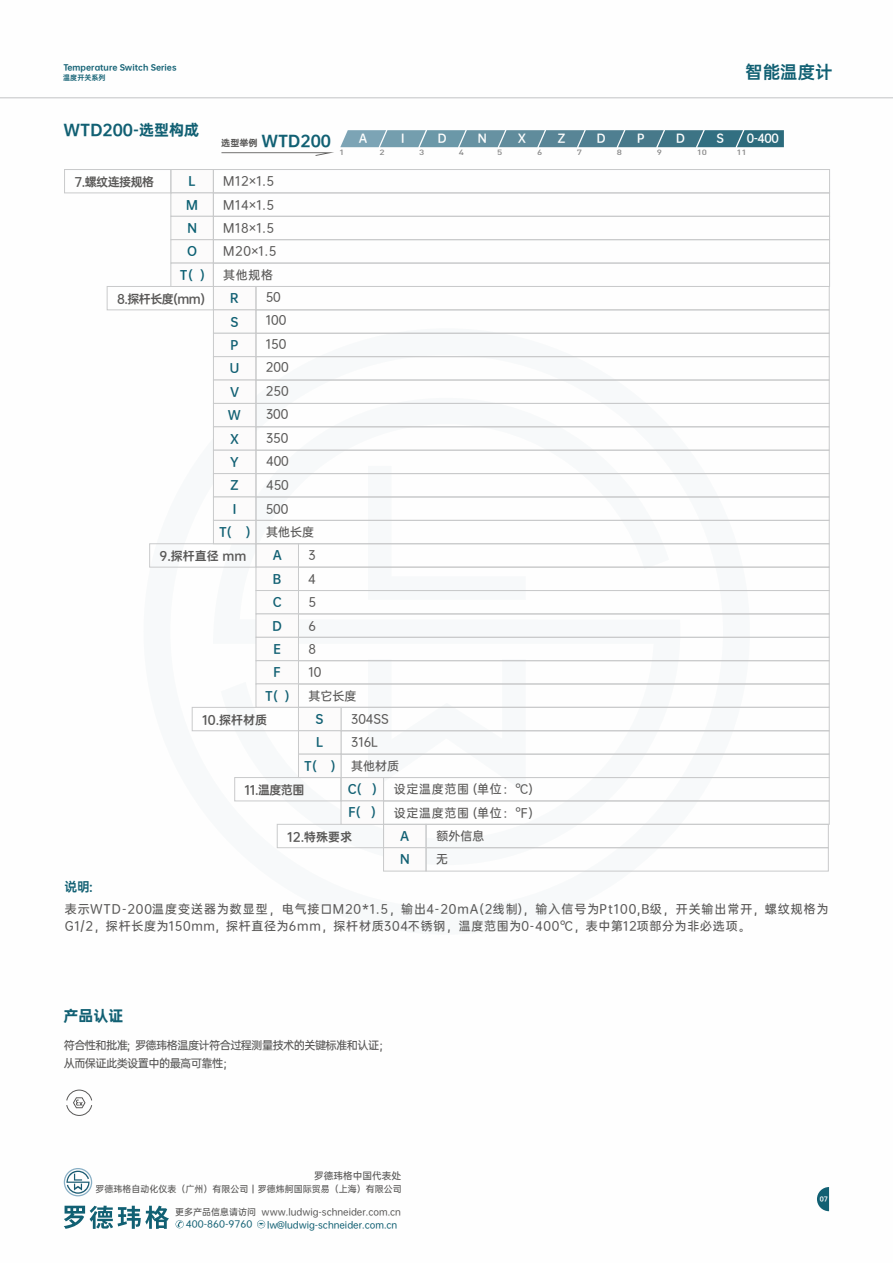
<style>
.page{position:relative;width:893px;height:1263px;background:#fff}
.page>*{position:absolute;margin:0;border:0;box-sizing:border-box;transform-origin:0 0}
.t1{font:17.55px "OPPO Sans B";color:#116073}
.t2{font:15px "OPPO Sans H";color:#116073}
.t3{font:12.75px "OPPO Sans B";color:#116073}
.t4{font:12px/23.4px "OPPO Sans M";letter-spacing:.06em;color:#595857}
.t5{font:12px "OPPO Sans B";letter-spacing:-.045em;color:#595857}
.t6{font:12px/23.5px "OPPO Sans M";color:#595857}
.t7{font:12px/23.4px "OPPO Sans B";color:#116073}
.t8{font:12px/23.4px "OPPO Sans B";color:#0c6073;text-align:center}
.t9{font:11.25px/17.9px "OPPO Sans M";letter-spacing:-.06em;color:#595857}
.t10{font:11.25px "OPPO Sans B";color:#fff}
.t11{font:9.75px "OPPO Sans M";color:#595857}
.t12{font:9px "OPPO Sans M";color:#595857}
.t13{font:9px "OPPO Sans M";color:#116073}
.t14{font:9px "OPPO Sans M";color:#116073;scale:1.04 1}
.t15{font:7.8px "OPPO Sans H";color:#116073}
.t16{font:500 7.5px "FFDIN Pro";color:#898989;scale:1.29 1}
.t17{font:7.05px "OPPO Sans B";color:#116073}
.t18{font:6px "OPPO Sans H";color:#fff}
.s1{font-size:9.15px;color:#595857}
.s2{font-size:7.5px}
</style>
<div class="page">
<hr style="left:0;top:97px;width:893px;height:1px;background:#c9cacb">
<div style="left:298px;top:543px;width:532px;height:24px;border:1px solid #c9cacb"></div>
<div style="left:149px;top:543px;width:107px;height:24px;border:1px solid #c9cacb"></div>
<div style="left:298px;top:567px;width:532px;height:24px;border:1px solid #c9cacb"></div>
<div style="left:298px;top:590px;width:532px;height:24px;border:1px solid #c9cacb"></div>
<div style="left:426px;top:847px;width:403px;height:24px;border:1px solid #c9cacb"></div>
<div style="left:383px;top:777px;width:447px;height:24px;border:1px solid #c9cacb"></div>
<div style="left:383px;top:800px;width:447px;height:25px;border:1px solid #c9cacb"></div>
<div style="left:256px;top:309px;width:574px;height:25px;border:1px solid #c9cacb"></div>
<div style="left:107px;top:286px;width:107px;height:24px;border:1px solid #c9cacb"></div>
<div style="left:256px;top:333px;width:574px;height:24px;border:1px solid #c9cacb"></div>
<div style="left:256px;top:356px;width:574px;height:24px;border:1px solid #c9cacb"></div>
<div style="left:256px;top:380px;width:574px;height:24px;border:1px solid #c9cacb"></div>
<div style="left:256px;top:403px;width:574px;height:24px;border:1px solid #c9cacb"></div>
<div style="left:256px;top:426px;width:574px;height:25px;border:1px solid #c9cacb"></div>
<div style="left:256px;top:450px;width:574px;height:24px;border:1px solid #c9cacb"></div>
<div style="left:256px;top:473px;width:574px;height:24px;border:1px solid #c9cacb"></div>
<div style="left:256px;top:497px;width:574px;height:24px;border:1px solid #c9cacb"></div>
<div style="left:256px;top:520px;width:574px;height:24px;border:1px solid #c9cacb"></div>
<div style="left:341px;top:730px;width:489px;height:24px;border:1px solid #c9cacb"></div>
<div style="left:341px;top:754px;width:489px;height:24px;border:1px solid #c9cacb"></div>
<div style="left:298px;top:613px;width:532px;height:25px;border:1px solid #c9cacb"></div>
<div style="left:298px;top:637px;width:532px;height:24px;border:1px solid #c9cacb"></div>
<div style="left:298px;top:660px;width:532px;height:24px;border:1px solid #c9cacb"></div>
<svg style="left:221px;top:152px;width:113px;height:4px"></svg>
<svg style="left:340px;top:130px;width:444px;height:17px;background:#5d8b9b"></svg>
<svg style="left:66px;top:1090px;width:26px;height:26px"></svg>
<svg style="left:64px;top:1206px;width:105px;height:23px"></svg>
<svg style="left:257px;top:1220px;width:8px;height:8px"></svg>
<svg style="left:176px;top:1220px;width:8px;height:8px"></svg>
<svg style="left:817px;top:1187px;width:12px;height:24px"></svg>
<svg style="left:64px;top:1168px;width:28px;height:28px"></svg>
<div style="left:298px;top:683px;width:532px;height:25px;border:1px solid #c9cacb"></div>
<div style="left:213px;top:169px;width:617px;height:24px;border:1px solid #c9cacb"></div>
<div style="left:213px;top:193px;width:617px;height:24px;border:1px solid #c9cacb"></div>
<div style="left:213px;top:216px;width:617px;height:24px;border:1px solid #c9cacb"></div>
<div style="left:213px;top:239px;width:617px;height:24px;border:1px solid #c9cacb"></div>
<svg style="left:170px;top:169px;width:257px;height:703px"></svg>
<div style="left:213px;top:263px;width:617px;height:24px;border:1px solid #c9cacb"></div>
<div style="left:64px;top:169px;width:107px;height:24px;border:1px solid #c9cacb"></div>
<p class="t15" style="left:63px;top:63px;width:115px">Temperature Switch Series</p>
<p class="t17" style="left:63px;top:74px;width:44px">温度开关系列</p>
<p class="t2" style="left:63px;top:122px;width:137px">WTD200-选型构成</p>
<p class="t5" style="left:74px;top:176px;width:81px">7.螺纹连接规格</p>
<p class="t8" style="left:180px;top:169px;width:27px">L<br>M<br>N<br>O<br>T( )</p>
<h1 class="t1" style="left:745px;top:63px;width:89px">智能温度计</h1>
<p class="t10" style="left:438px;top:133px;width:10px">D</p>
<p class="t10" style="left:478px;top:133px;width:10px">N</p>
<p class="t10" style="left:518px;top:133px;width:10px">X</p>
<p class="t10" style="left:557px;top:133px;width:10px">Z</p>
<p class="t10" style="left:637px;top:133px;width:9px">P</p>
<p class="t10" style="left:676px;top:133px;width:10px">D</p>
<p class="t10" style="left:716px;top:133px;width:9px">S</p>
<p class="t16" style="left:697px;top:150px;width:10px">10</p>
<p class="t16" style="left:736px;top:150px;width:10px">11</p>
<p class="t10" style="left:597px;top:133px;width:10px">D</p>
<p class="t10" style="left:747px;top:133px;width:34px">0-400</p>
<p class="t2" style="left:221px;top:133px;width:111px"><span class="s1">选型举例</span> WTD200</p>
<p class="t10" style="left:359px;top:133px;width:10px">A</p>
<p class="t10" style="left:401px;top:133px;width:5px">I</p>
<p class="t16" style="left:339px;top:150px;width:6px">1</p>
<p class="t16" style="left:379px;top:150px;width:6px">2</p>
<p class="t16" style="left:419px;top:150px;width:6px">3</p>
<p class="t16" style="left:459px;top:150px;width:6px">4</p>
<p class="t16" style="left:497px;top:150px;width:6px">5</p>
<p class="t16" style="left:537px;top:150px;width:6px">6</p>
<p class="t16" style="left:577px;top:150px;width:6px">7</p>
<p class="t16" style="left:617px;top:150px;width:6px">8</p>
<p class="t16" style="left:657px;top:150px;width:6px">9</p>
<p class="t4" style="left:223px;top:169px;width:55px">M12×1.5<br>M14×1.5<br>M18×1.5<br>M20×1.5</p>
<p class="t4" style="left:223px;top:263px;width:52px">其他规格</p>
<p class="t5" style="left:117px;top:293px;width:90px">8.探杆长度(mm)</p>
<p class="t7" style="left:228px;top:286px;width:15px">R<br>S<br>P<br>U<br>V<br>W<br>X<br>Y<br>Z</p>
<p class="t6" style="left:266px;top:285px;width:25px">50<br>100<br>150<br>200<br>250<br>300<br>350<br>400<br>450<br>500</p>
<p class="t7" style="left:219px;top:520px;width:33px">T( )</p>
<p class="t4" style="left:266px;top:520px;width:49px">其他长度</p>
<p class="t7" style="left:233px;top:497px;width:5px">I</p>
<p class="t5" style="left:160px;top:550px;width:88px">9.探杆直径 mm</p>
<p class="t7" style="left:273px;top:544px;width:11px">A<br>B</p>
<p class="t4" style="left:308px;top:543px;width:15px">3<br>4<br>5<br>6<br>8<br>10</p>
<p class="t7" style="left:273px;top:590px;width:10px">C</p>
<p class="t7" style="left:272px;top:614px;width:11px;text-align:justify">D E F</p>
<p class="t7" style="left:265px;top:684px;width:26px">T( )</p>
<p class="t4" style="left:309px;top:684px;width:49px">其它长度</p>
<p class="t5" style="left:202px;top:713px;width:67px">10.探杆材质</p>
<p class="t7" style="left:316px;top:707px;width:10px">S<br>L</p>
<p class="t7" style="left:304px;top:754px;width:33px">T( )</p>
<p class="t6" style="left:351px;top:707px;width:50px">304SS<br>316L<br>其他材质</p>
<p class="t5" style="left:245px;top:784px;width:61px">11.温度范围</p>
<p class="t7" style="left:348px;top:777px;width:31px">C( )<br>F( )</p>
<p class="t5" style="left:287px;top:830px;width:67px">12.特殊要求</p>
<p class="t4" style="left:394px;top:777px;width:141px">设定温度范围 (单位：℃)设定温度范围 (单位：°F)</p>
<p class="t7" style="left:400px;top:824px;width:11px">A<br>N</p>
<p class="t4" style="left:436px;top:824px;width:50px;line-height:23px">额外信息无</p>
<p class="t3" style="left:65px;top:880px;width:30px">说明:</p>
<p class="t4" style="left:65px;top:900px;width:765px;line-height:16.6px">表示WTD-200温度变送器为数显型，电气接口M20*1.5，输出4-20mA(2线制)，输入信号为Pt100,B级，开关输出常开，螺纹规格为<br>G1/2，探杆长度为150mm, 探杆直径为6mm，探杆材质304不锈钢，温度范围为0-400℃，表中第12项部分为非必选项。</p>
<p class="t2" style="left:63px;top:1008px;width:61px">产品认证</p>
<p class="t9" style="left:64px;top:1036px;width:328px">符合性和批准; 罗德玮格温度计符合过程测量技术的关键标准和认证；从而保证此类设置中的最高可靠性；</p>
<p class="t11" style="left:314px;top:1171px;width:89px">罗德玮格中国代表处</p>
<p class="t12" style="left:96px;top:1184px;width:308px">罗德玮格自动化仪表（广州）有限公司 罗德炜舸国际贸易（上海）有限公司</p>
<p class="t12" style="left:175px;top:1208px;width:227px">更多产品信息请访问 www.ludwig-schneider.com.cn</p>
<p class="t14" style="left:186px;top:1220px;width:65px">400-860-9760</p>
<p class="t13" style="left:267px;top:1220px;width:132px">lw<span class="s2">@</span>ludwig-schneider.com.cn</p>
<p class="t18" style="left:820px;top:1196px;width:10px">07</p>
</div>
